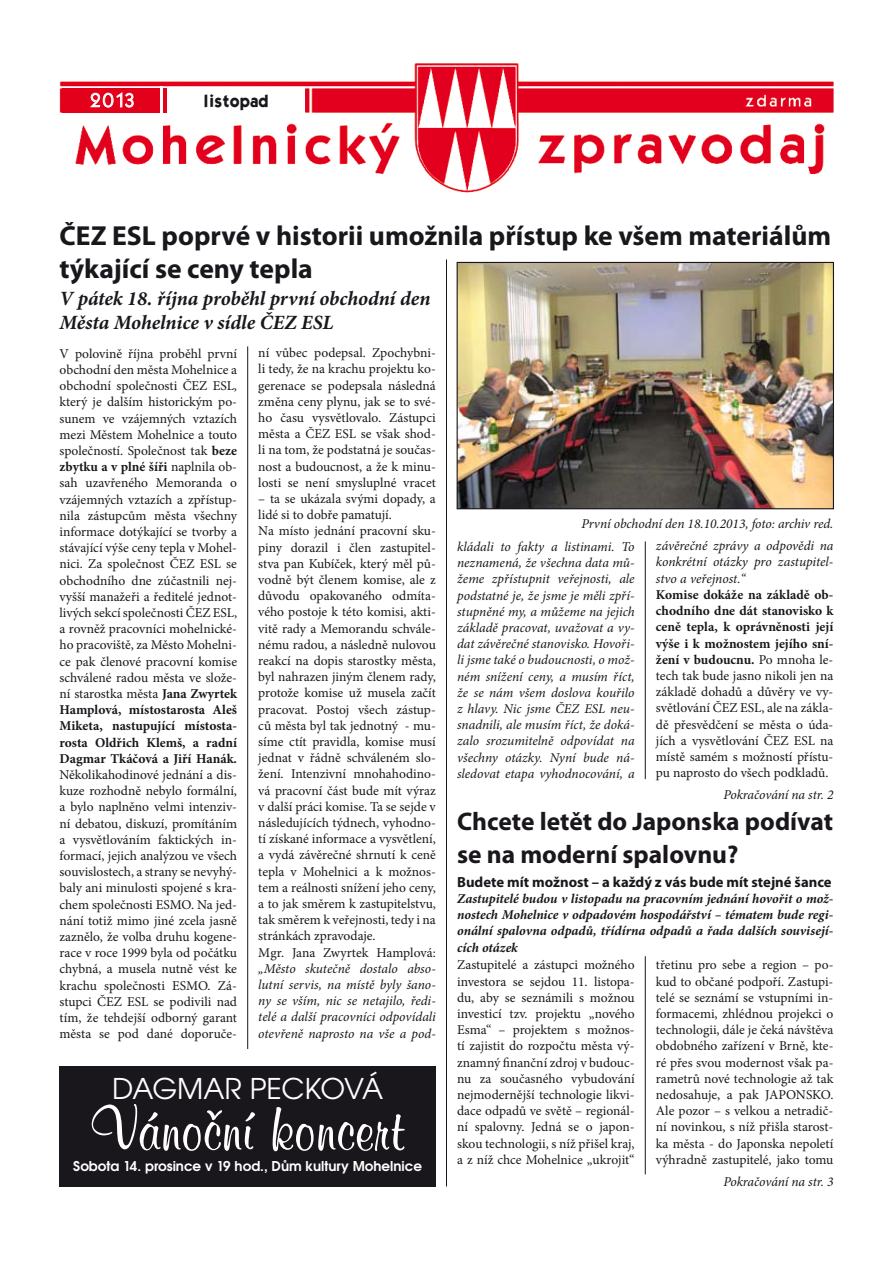
<style>
.page{position:relative;width:893px;height:1263px;background:#fff}
.page>*{position:absolute;margin:0;border:0;box-sizing:border-box;transform-origin:0 0}
.t1{font:66px "Murray Hill DOT";color:#fff}
.t2{font:28.5px "Avant Gar Got Itc LOT Boo";letter-spacing:-.01em;color:#fff}
.t3{font:700 27.6px/33.2px "Myriad Pro";color:#1a171c}
.t4{font:700 25.5px/32.4px "Myriad Pro";color:#1a171c}
.t5{font:italic 700 20.25px/24.3px "Minion Pro";letter-spacing:-.005em;color:#1a171c}
.t6{font:16.95px "Kabana";color:#fff}
.t7{font:15px "Kabana Bold CE";color:#1a171c;scale:.9 1}
.t8{font:700 14.7px "Myriad Pro";color:#1a171c}
.t9{font:13.5px/16.2px "Minion Pro";color:#1a171c;text-align:justify}
.t10{font:italic 13.5px/16.2px "Minion Pro";letter-spacing:-.005em;color:#1a171c;text-align:justify}
.t11{font:italic 700 13.5px/16.2px "Minion Pro";color:#1a171c;text-align:justify}
.t12{font:13.5px "Avant Gar Got Itc LOT Dem";color:#fff}
.s1{font-weight:700}
</style>
<div class="page">
<img style="left:60px;top:63px;width:773px;height:130px">
<div style="left:62px;top:88px;width:105px;height:25px;background:#e2001a"></div>
<svg style="left:90px;top:92px;width:44px;height:16px"></svg>
<hr style="left:160px;top:86px;width:3px;height:26px;background:#fff">
<div style="left:170px;top:91px;width:133px;height:21px;background:#fff"></div>
<svg style="left:209px;top:90px;width:60px;height:1px"></svg>
<div style="left:60px;top:1065px;width:376px;height:121px;background:#1a171c"></div>
<hr style="left:247px;top:346px;width:1px;height:703px;background:#1a171c">
<hr style="left:446px;top:259px;width:1px;height:927px;background:#1a171c">
<hr style="left:645px;top:541px;width:1px;height:238px;background:#1a171c">
<hr style="left:645px;top:956px;width:1px;height:218px;background:#1a171c">
<img style="left:459px;top:264px;width:373px;height:243px">
<div style="left:457px;top:262px;width:377px;height:247px;border:1px solid #1a171c"></div>
<p class="t6" style="left:90px;top:89px;width:45px">2013</p>
<p class="t7" style="left:204px;top:90px;width:74px">listopad</p>
<h3 class="t3" style="left:60px;top:218px;width:773px">ČEZ ESL poprvé v historii umožnila přístup ke všem materiálům týkající se ceny tepla</h3>
<h3 class="t5" style="left:60px;top:286px;width:373px">V pátek 18. října proběhl první obchodní den<br>Města Mohelnice v sídle ČEZ ESL</h3>
<p class="t9" style="left:60px;top:345px;width:179px">V polovině října proběhl první obchodní den města Mohelnice a obchodní společnosti ČEZ ESL, který je dalším historickým po&shy;sunem ve vzájemných vztazích mezi Městem Mohelnice a touto společností. Společnost tak <span class="s1">beze zbytku a v plné šíři</span> naplnila ob&shy;sah uzavřeného Memoranda o vzájemných vztazích a zpřístup&shy;nila zástupcům města všechny informace dotýkající se tvorby a stávající výše ceny tepla v Mohel&shy;nici. Za společnost ČEZ ESL se obchodního dne zúčastnili nej&shy;vyšší manažeři a ředitelé jednot&shy;livých sekcí společnosti ČEZ ESL, a rovněž pracovníci mohelnické&shy;ho pracoviště, za Město Mohelni&shy;ce pak členové pracovní komise schválené radou města ve slože&shy;ní starostka města <span class="s1">Jana Zwyrtek Hamplová, místostarosta Aleš Miketa, nastupující místosta&shy;rosta Oldřich Klemš, a radní Dagmar Tkáčová a Jiří Hanák.</span></p>
<p class="t9" style="left:60px;top:767px;width:179px">Několikahodinové jednání a dis&shy;kuze rozhodně nebylo formální, a bylo naplněno velmi intenziv&shy;ní debatou, diskuzí, promítáním a vysvětlováním faktických in&shy;formací, jejich analýzou ve všech souvislostech, a strany se nevyhý&shy;baly ani minulosti spojené s kra&shy;chem společnosti ESMO. Na jed&shy;nání totiž mimo jiné zcela jasně zaznělo, že volba druhu kogene&shy;race v roce 1999 byla od počátku chybná, a musela nutně vést ke krachu společnosti ESMO. Zá&shy;stupci ČEZ ESL se podivili nad tím, že tehdejší odborný garant města se pod dané doporuče-</p>
<p class="t9" style="left:258px;top:345px;width:179px">ní vůbec podepsal. Zpochybni&shy;li tedy, že na krachu projektu ko&shy;gerenace se podepsala následná změna ceny plynu, jak se to své&shy;ho času vysvětlovalo. Zástupci města a ČEZ ESL se však shod&shy;li na tom, že podstatná je součas&shy;nost a budoucnost, a že k minu&shy;losti se není smysluplné vracet</p>
<p class="t9" style="left:258px;top:491px;width:179px;text-align:left">– ta se ukázala svými dopady, a lidé si to dobře pamatují.<br>Na místo jednání pracovní sku&shy;piny dorazil i člen zastupitel&shy;stva pan Kubíček, který měl pů&shy;vodně být členem komise, ale z důvodu opakovaného odmíta&shy;vého postoje k této komisi, akti&shy;vitě rady a Memorandu schvále&shy;nému radou, a následně nulovou reakcí na dopis starostky města, byl nahrazen jiným členem rady, protože komise už musela začít pracovat. Postoj všech zástup&shy;ců města byl tak jednotný - mu&shy;síme ctít pravidla, komise musí jednat v řádně schváleném slo&shy;žení. Intenzivní mnohahodino&shy;vá pracovní část bude mít výraz v další práci komise. Ta se sejde v následujících týdnech, vyhodno&shy;tí získané informace a vysvětlení, a vydá závěrečné shrnutí k ceně tepla v Mohelnici a k možnos&shy;tem a reálnosti snížení jeho ceny, a to jak směrem k zastupitelstvu, tak směrem k veřejnosti, tedy i na stránkách zpravodaje.<br>Mgr. Jana Zwyrtek Hamplová:</p>
<p class="t10" style="left:258px;top:960px;width:179px">„Město skutečně dostalo abso&shy;lutní servis, na místě byly šano&shy;ny se vším, nic se netajilo, ředi&shy;telé a další pracovníci odpovídali otevřeně naprosto na vše a pod-</p>
<h2 class="t2" style="left:112px;top:1071px;width:273px">DAGMAR PECKOVÁ</h2>
<h1 class="t1" style="left:91px;top:1091px;width:314px">Vánoční koncert</h1>
<p class="t12" style="left:73px;top:1158px;width:350px">Sobota 14. prosince v 19 hod., Dům kultury Mohelnice</p>
<p class="t10" style="left:581px;top:515px;width:254px">První obchodní den 18.10.2013, foto: archiv red.</p>
<p class="t10" style="left:457px;top:538px;width:179px">kládali to fakty a listinami. To neznamená, že všechna data mů&shy;žeme zpřístupnit veřejnosti, ale podstatné je, že jsme je měli zpří&shy;stupněné my, a můžeme na jejich základě pracovat, uvažovat a vy&shy;dat závěrečné stanovisko. Hovoři&shy;li jsme také o budoucnosti, o mož&shy;ném snížení ceny, a musím říct, že se nám všem doslova kouřilo z hlavy. Nic jsme ČEZ ESL neu&shy;snadnili, ale musím říct, že doká&shy;zalo srozumitelně odpovídat na všechny otázky. Nyní bude ná&shy;sledovat etapa vyhodnocování, a</p>
<p class="t10" style="left:656px;top:538px;width:179px">závěrečné zprávy a odpovědi na konkrétní otázky pro zastupitel&shy;stvo a veřejnost.“</p>
<p class="t9" style="left:656px;top:586px;width:179px"><span class="s1">Komise dokáže na základě ob&shy;chodního dne dát stanovisko k ceně tepla, k oprávněnosti její výše i k možnostem jejího sní&shy;žení v budoucnu.</span> Po mnoha le&shy;tech tak bude jasno nikoli jen na základě dohadů a důvěry ve vy&shy;světlování ČEZ ESL, ale na zákla&shy;dě přesvědčení se města o úda&shy;jích a vysvětlování ČEZ ESL na místě samém s možností přístu&shy;pu naprosto do všech podkladů.</p>
<p class="t10" style="left:723px;top:787px;width:111px">Pokračování na str. 2</p>
<h3 class="t4" style="left:457px;top:805px;width:377px">Chcete letět do Japonska podívat se na moderní spalovnu?</h3>
<p class="t8" style="left:457px;top:872px;width:376px">Budete mít možnost – a každý z vás bude mít stejné šance</p>
<p class="t11" style="left:457px;top:890px;width:378px">Zastupitelé budou v listopadu na pracovním jednání hovořit o mož&shy;nostech Mohelnice v odpadovém hospodářství – tématem bude regi&shy;onální spalovna odpadů, třídírna odpadů a řada dalších souvisejí&shy;cích otázek</p>
<p class="t9" style="left:457px;top:957px;width:179px">Zastupitelé a zástupci možného investora se sejdou 11. listopa&shy;du, aby se seznámili s možnou investicí tzv. projektu „nového Esma“ – projektem s možnos&shy;tí zajistit do rozpočtu města vý&shy;znamný finanční zdroj v budouc&shy;nu za současného vybudování nejmodernější technologie likvi&shy;dace odpadů ve světě – regionál&shy;ní spalovny. Jedná se o japon&shy;skou technologii, s níž přišel kraj, a z níž chce Mohelnice „ukrojit“</p>
<p class="t9" style="left:656px;top:957px;width:179px">třetinu pro sebe a region – po&shy;kud to občané podpoří. Zastupi&shy;telé se seznámí se vstupními in&shy;formacemi, zhlédnou projekci o technologii, dále je čeká návštěva obdobného zařízení v Brně, kte&shy;ré přes svou modernost však pa&shy;rametrů nové technologie až tak nedosahuje, a pak JAPONSKO.<br>Ale pozor – s velkou a netradič&shy;ní novinkou, s níž přišla starost&shy;ka města - do Japonska nepoletí výhradně zastupitelé, jako tomu</p>
<p class="t10" style="left:723px;top:1173px;width:111px">Pokračování na str. 3</p>
</div>
